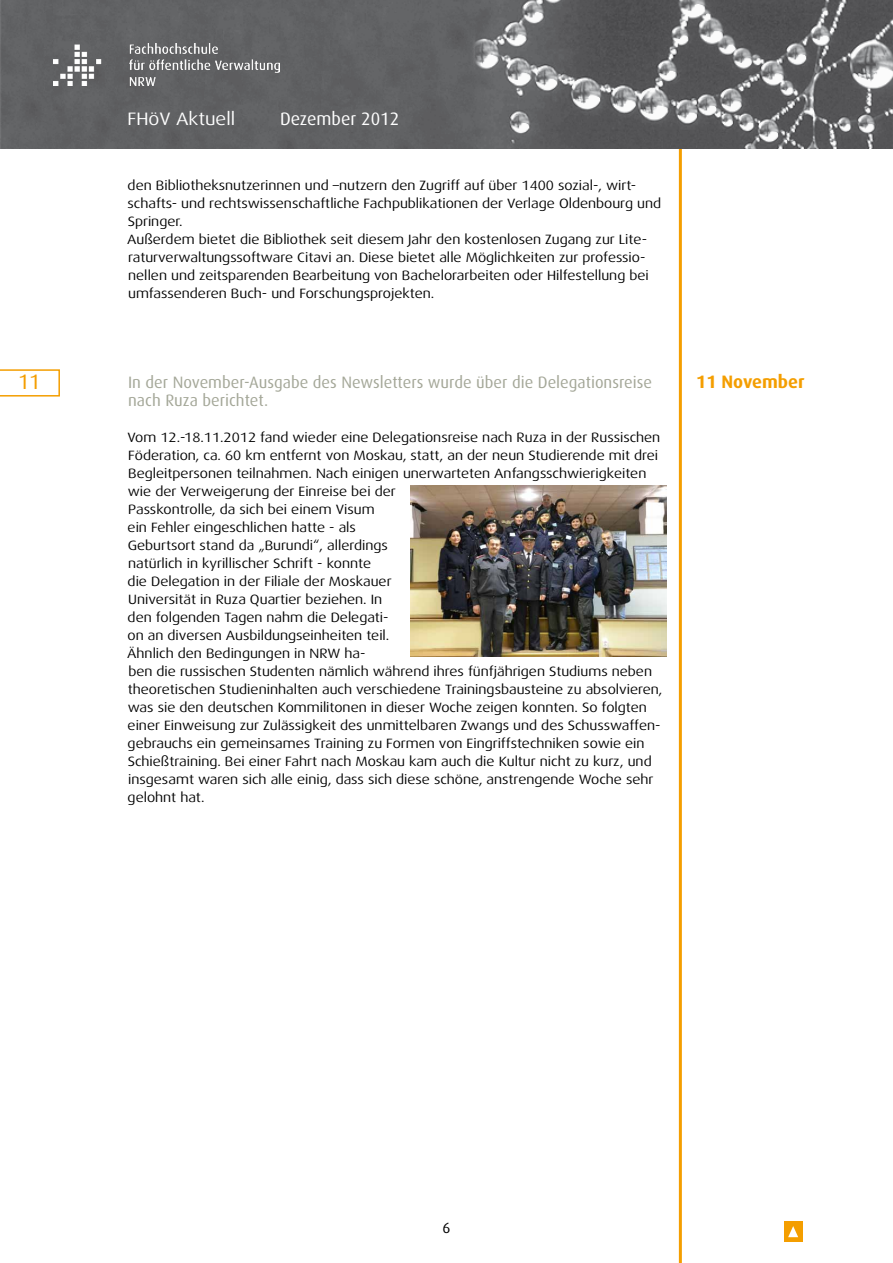
<style>
.page{position:relative;width:893px;height:1263px;background:#fff}
.page>*{position:absolute;margin:0;border:0;box-sizing:border-box;transform-origin:0 0}
.t1{font:21px "Dax";color:#f49e00}
.t2{font:18px "Dax";color:#fff}
.t3{font:18px "Dax Wide";color:#fff}
.t4{font:700 18px "Dax";color:#f49e00}
.t5{font:16.5px/18px "Dax";color:#a4a798}
.t6{font:15px "Dax Regular Caps";color:#000}
.t7{font:13.5px/18px "Dax Wide";color:#000}
</style>
<div class="page">
<hr style="left:679px;top:148px;width:3px;height:1115px;background:#f49e00">
<img style="left:0;top:0;width:893px;height:148px">
<img style="left:54px;top:43px;width:226px;height:43px">
<div style="left:784px;top:1221px;width:18px;height:21px;background:#f49e00"></div>
<svg style="left:788px;top:1226px;width:10px;height:11px"></svg>
<img style="left:410px;top:486px;width:256px;height:171px">
<svg style="left:0;top:369px;width:60px;height:27px"></svg>
<h1 class="t1" style="left:18px;top:369px;width:24px">11</h1>
<h2 class="t3" style="left:128px;top:109px;width:109px">FHöV Aktuell</h2>
<h2 class="t2" style="left:280px;top:109px;width:120px">Dezember 2012</h2>
<p class="t7" style="left:127px;top:176px;width:535px">den Bibliotheksnutzerinnen und –nutzern den Zugriff auf über 1400 sozial-, wirt&shy;schafts- und rechtswissenschaftliche Fachpublikationen der Verlage Oldenbourg und Springer.<br>Außerdem bietet die Bibliothek seit diesem Jahr den kostenlosen Zugang zur Lite&shy;raturverwaltungssoftware Citavi an. Diese bietet alle Möglichkeiten zur professio&shy;nellen und zeitsparenden Bearbeitung von Bachelorarbeiten oder Hilfestellung bei umfassenderen Buch- und Forschungsprojekten.</p>
<p class="t5" style="left:128px;top:373px;width:525px">In der November-Ausgabe des Newsletters wurde über die Delegationsreise nach Ruza berichtet.</p>
<p class="t7" style="left:127px;top:428px;width:537px">Vom 12.-18.11.2012 fand wieder eine Delegationsreise nach Ruza in der Russischen Föderation, ca. 60 km entfernt von Moskau, statt, an der neun Studierende mit drei Begleitpersonen teilnahmen. Nach einigen unerwarteten Anfangsschwierigkeiten wie der Verweigerung der Einreise bei der<br>Passkontrolle, da sich bei einem Visum<br>ein Fehler eingeschlichen hatte - als<br>Geburtsort stand da „Burundi“, allerdings<br>natürlich in kyrillischer Schrift - konnte<br>die Delegation in der Filiale der Moskauer<br>Universität in Ruza Quartier beziehen. In<br>den folgenden Tagen nahm die Delegati-<br>on an diversen Ausbildungseinheiten teil.<br>Ähnlich den Bedingungen in NRW ha-<br>ben die russischen Studenten nämlich während ihres fünfjährigen Studiums neben theoretischen Studieninhalten auch verschiedene Trainingsbausteine zu absolvieren, was sie den deutschen Kommilitonen in dieser Woche zeigen konnten. So folgten einer Einweisung zur Zulässigkeit des unmittelbaren Zwangs und des Schusswaffen&shy;gebrauchs ein gemeinsames Training zu Formen von Eingriffstechniken sowie ein Schießtraining. Bei einer Fahrt nach Moskau kam auch die Kultur nicht zu kurz, und insgesamt waren sich alle einig, dass sich diese schöne, anstrengende Woche sehr gelohnt hat.</p>
<h2 class="t4" style="left:696px;top:371px;width:110px">11 November</h2>
<p class="t6" style="left:442px;top:1219px;width:9px">6</p>
</div>
